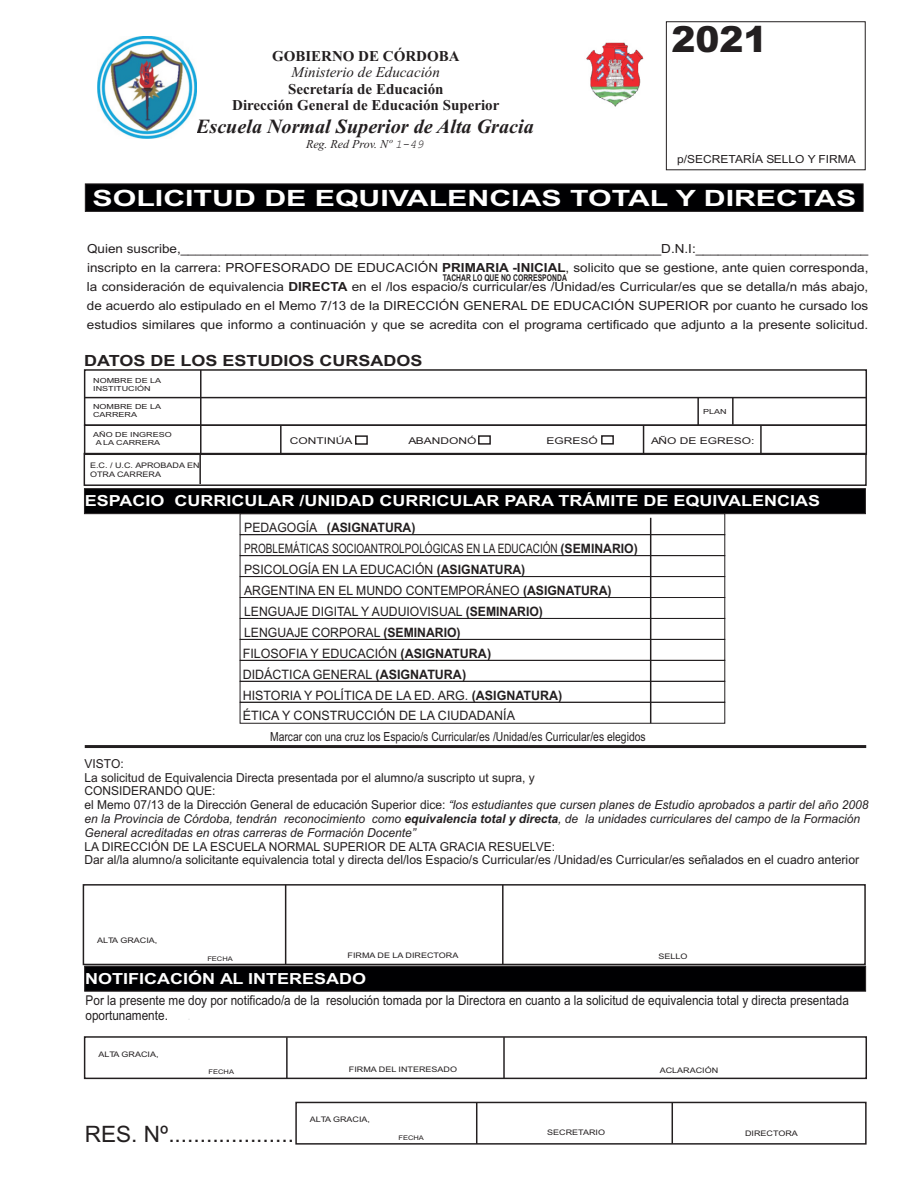
<style>
.page{position:relative;width:918px;height:1188px;background:#fff}
.page>*{position:absolute;margin:0;border:0;box-sizing:border-box;transform-origin:0 0}
.t1{font:900 36px "Arial";color:#231f20}
.t2{font:22.65px "Arial";color:#231f20}
.t3{font:700 22.5px "Arial";color:#fff;scale:1.35 1}
.t4{font:italic 700 20.1px "Times New Roman";color:#231f20}
.t5{font:700 15.45px "Arial";color:#231f20;scale:1.17 1}
.t6{font:700 15.3px "Arial";color:#fff;scale:1.18 1}
.t7{font:700 15px/16.6px "Times New Roman";color:#231f20;text-align:center}
.t8{font:italic 15px "Times New Roman";color:#231f20}
.t9{font:13.5px/15.1px "Arial";color:#231f20;scale:.87 1}
.t10{font:12.9px/20.9px "Arial";color:#231f20;scale:.94 1}
.t11{font:12.9px "Arial Narrow";color:#231f20;scale:.94 1}
.t12{font:700 12.9px "Arial";color:#231f20;scale:.94 1}
.t13{font:12.45px/19px "Arial";color:#231f20;text-align:justify;scale:1.08 1}
.t14{font:12.45px "Arial";color:#231f20}
.t15{font:12.45px "Arial";color:#231f20;scale:.83 1}
.t16{font:italic 12.3px/13.8px "Arial";color:#231f20}
.t17{font:12.3px "Arial";color:#231f20}
.t18{font:italic 12px "Times New Roman";color:#231f20}
.t19{font:11.25px "Arial";color:#231f20;scale:1.07 1}
.t20{font:9.3px "Arial";color:#231f20;scale:1.29 1}
.t21{font:700 9.3px "Arial";color:#231f20;scale:.73 1}
.t22{font:7.65px/8.6px "Arial";color:#231f20;scale:1.18 1}
.t23{font:7.05px/7.8px "Arial";color:#231f20;scale:1.29 1}
.t24{font:6.3px "Arial";color:#231f20;scale:1.18 1}
.s1{font-family:"Courier New"}
.s2{font-weight:700}
.s3{font-weight:400}
.s4{font-family:"Arial";font-weight:700}
.s5{font-style:normal}
.s6{font-size:12.3px}
</style>
<div class="page">
<img style="left:586px;top:42px;width:58px;height:65px">
<svg style="left:85px;top:184px;width:778px;height:28px;background:#020204"></svg>
<svg style="left:84px;top:488px;width:782px;height:26px;background:#030305"></svg>
<svg style="left:84px;top:966px;width:782px;height:26px;background:#050507"></svg>
<div style="left:84px;top:369px;width:783px;height:57px;border:1px solid #231f20"></div>
<hr style="left:85px;top:397px;width:781px;height:1px;background:#231f20">
<hr style="left:200px;top:370px;width:2px;height:84px;background:#231f20">
<hr style="left:697px;top:398px;width:2px;height:27px;background:#231f20">
<svg style="left:643px;top:427px;width:1px;height:26px"></svg>
<hr style="left:760px;top:426px;width:2px;height:28px;background:#231f20">
<hr style="left:280px;top:426px;width:2px;height:27px;background:#231f20">
<hr style="left:199px;top:454px;width:2px;height:30px;background:#231f20">
<hr style="left:286px;top:1037px;width:2px;height:41px;background:#231f20">
<hr style="left:476px;top:1103px;width:1px;height:41px;background:#231f20">
<hr style="left:285px;top:885px;width:1px;height:79px;background:#231f20">
<hr style="left:503px;top:1037px;width:2px;height:41px;background:#231f20">
<hr style="left:672px;top:1103px;width:1px;height:41px;background:#231f20">
<hr style="left:502px;top:885px;width:2px;height:79px;background:#231f20">
<hr style="left:732px;top:397px;width:2px;height:28px;background:#231f20">
<div style="left:84px;top:425px;width:783px;height:30px;border:1px solid #231f20"></div>
<div style="left:84px;top:453px;width:783px;height:33px;border:1px solid #231f20"></div>
<div style="left:84px;top:1036px;width:783px;height:43px;border:1px solid #231f20"></div>
<div style="left:295px;top:1102px;width:572px;height:43px;border:1px solid #231f20"></div>
<div style="left:83px;top:884px;width:783px;height:81px;border:1px solid #231f20"></div>
<div style="left:355px;top:435px;width:13px;height:10px;border:1px solid #231f20"></div>
<div style="left:478px;top:435px;width:13px;height:10px;border:1px solid #231f20"></div>
<div style="left:601px;top:435px;width:13px;height:10px;border:1px solid #231f20"></div>
<hr style="left:650px;top:518px;width:1px;height:205px;background:#231f20">
<hr style="left:85px;top:745px;width:781px;height:3px;background:#231f20">
<div style="left:240px;top:534px;width:485px;height:22px;border:1px solid #231f20"></div>
<div style="left:240px;top:555px;width:485px;height:22px;border:1px solid #231f20"></div>
<div style="left:240px;top:576px;width:485px;height:22px;border:1px solid #231f20"></div>
<div style="left:240px;top:597px;width:485px;height:22px;border:1px solid #231f20"></div>
<div style="left:240px;top:618px;width:485px;height:22px;border:1px solid #231f20"></div>
<div style="left:240px;top:639px;width:485px;height:22px;border:1px solid #231f20"></div>
<div style="left:240px;top:660px;width:485px;height:22px;border:1px solid #231f20"></div>
<div style="left:240px;top:681px;width:485px;height:21px;border:1px solid #231f20"></div>
<div style="left:240px;top:702px;width:485px;height:21px;border:1px solid #231f20"></div>
<img style="left:97px;top:37px;width:100px;height:102px">
<p class="t7" style="left:272px;top:49px;width:189px">GOBIERNO DE CÓRDOBA</p>
<p class="t8" style="left:292px;top:67px;width:150px">Ministerio de Educación</p>
<p class="t7" style="left:232px;top:82px;width:269px">Secretaría de Educación<br>Dirección General de Educación Superior</p>
<h3 class="t4" style="left:196px;top:119px;width:339px">Escuela Normal Superior de Alta Gracia</h3>
<p class="t18" style="left:306px;top:139px;width:119px">Reg. Red Prov. Nº <span class="s1">1-49</span></p>
<h1 class="t1" style="left:672px;top:26px;width:98px">2021</h1>
<p class="t19" style="left:677px;top:155px;width:169px">p/SECRETARÍA SELLO Y FIRMA</p>
<h3 class="t3" style="left:93px;top:189px;width:567px">SOLICITUD DE EQUIVALENCIAS TOTAL Y DIRECTAS</h3>
<p class="t13" style="left:87px;top:240px;width:725px">Quien suscribe,________________________________________________________________D.N.I:_______________________ inscripto en la carrera: PROFESORADO DE EDUCACIÓN <span class="s2">PRIMARIA -INICIAL</span>, solicito que se gestione, ante quien corresponda, la consideración de equivalencia <span class="s2">DIRECTA</span> en el /los espacio/s curricular/es /Unidad/es Curricular/es que se detalla/n más abajo, de acuerdo alo estipulado en el Memo 7/13 de la DIRECCIÓN GENERAL DE EDUCACIÓN SUPERIOR por cuanto he cursado los estudios similares que informo a continuación y que se acredita con el programa certificado que adjunto a la presente solicitud.</p>
<p class="t5" style="left:84px;top:354px;width:291px">DATOS DE LOS ESTUDIOS CURSADOS</p>
<p class="t21" style="left:443px;top:275px;width:172px">TACHAR LO QUE NO CORRESPONDA</p>
<p class="t23" style="left:93px;top:377px;width:54px">NOMBRE DE LA<br>INSTITUCIÓN</p>
<p class="t23" style="left:93px;top:403px;width:54px">NOMBRE DE LA<br>CARRERA</p>
<p class="t23" style="left:96px;top:431px;width:60px;text-indent:-2px">AÑO DE INGRESO<br>A LA CARRERA</p>
<p class="t22" style="left:90px;top:462px;width:94px">E.C. / U.C. APROBADA EN<br>OTRA CARRERA</p>
<p class="t23" style="left:703px;top:408px;width:20px">PLAN</p>
<p class="t20" style="left:290px;top:437px;width:50px">CONTINÚA</p>
<p class="t20" style="left:409px;top:437px;width:54px">ABANDONÓ</p>
<p class="t20" style="left:547px;top:437px;width:41px">EGRESÓ</p>
<p class="t20" style="left:651px;top:437px;width:82px">AÑO DE EGRESO:</p>
<p class="t6" style="left:85px;top:495px;width:625px">ESPACIO CURRICULAR /UNIDAD CURRICULAR PARA TRÁMITE DE EQUIVALENCIAS</p>
<p class="t12" style="left:244px;top:523px;width:184px"><span class="s3">PEDAGOGÍA</span> (ASIGNATURA)</p>
<p class="t11" style="left:244px;top:544px;width:420px">PROBLEMÁTICAS SOCIOANTROLPOLÓGICAS EN LA EDUCACIÓN <span class="s4">(SEMINARIO)</span></p>
<p class="t10" style="left:243px;top:561px;width:394px">PSICOLOGÍA EN LA EDUCACIÓN <span class="s2">(ASIGNATURA)<br></span>ARGENTINA EN EL MUNDO CONTEMPORÁNEO <span class="s2">(ASIGNATURA)<br></span>LENGUAJE DIGITAL Y AUDUIOVISUAL <span class="s2">(SEMINARIO)<br></span>LENGUAJE CORPORAL <span class="s2">(SEMINARIO)<br></span>FILOSOFIA Y EDUCACIÓN <span class="s2">(ASIGNATURA)<br></span>DIDÁCTICA GENERAL <span class="s2">(ASIGNATURA)<br></span>HISTORIA Y POLÍTICA DE LA ED. ARG. <span class="s2">(ASIGNATURA)<br></span>ÉTICA Y CONSTRUCCIÓN DE LA CIUDADANÍA</p>
<p class="t15" style="left:270px;top:732px;width:454px">Marcar con una cruz los Espacio/s Curricular/es /Unidad/es Curricular/es elegidos</p>
<p class="t16" style="left:85px;top:758px;width:785px"><span class="s5">VISTO:<br>La solicitud de Equivalencia Directa presentada por el alumno/a suscripto ut supra, y<br>CONSIDERANDO QUE:<br>el Memo 07/13 de la Dirección General de educación Superior dice:</span> “los estudiantes que cursen planes de Estudio aprobados a partir del año 2008 en la Provincia de Córdoba, tendrán reconocimiento como <span class="s2">equivalencia total y directa</span>, de la unidades curriculares del campo de la Formación General acreditadas en otras carreras de Formación Docente”</p>
<p class="t17" style="left:84px;top:842px;width:472px">LA DIRECCIÓN DE LA ESCUELA NORMAL SUPERIOR DE ALTA GRACIA RESUELVE:</p>
<p class="t14" style="left:84px;top:855px;width:776px"><span class="s6">Dar al/la alumno/a solicitante equivalencia total y directa de</span>l/los Espacio/s Curricular/es /Unidad/es Curricular/es señalados en el cuadro anterior</p>
<p class="t22" style="left:97px;top:937px;width:53px">ALTA GRACIA,</p>
<p class="t22" style="left:348px;top:952px;width:95px">FIRMA DE LA DIRECTORA</p>
<p class="t22" style="left:659px;top:953px;width:26px">SELLO</p>
<p class="t24" style="left:207px;top:956px;width:23px">FECHA</p>
<p class="t9" style="left:86px;top:994px;width:879px">Por la presente me doy por notificado/a de la resolución tomada por la Directora en cuanto a la solicitud de equivalencia total y directa presentada oportunamente.</p>
<p class="t6" style="left:85px;top:973px;width:240px">NOTIFICACIÓN AL INTERESADO</p>
<p class="t22" style="left:98px;top:1051px;width:53px">ALTA GRACIA,</p>
<p class="t24" style="left:209px;top:1070px;width:23px">FECHA</p>
<h2 class="t2" style="left:85px;top:1125px;width:211px">RES. Nº....................</h2>
<p class="t22" style="left:349px;top:1066px;width:93px">FIRMA DEL INTERESADO</p>
<p class="t22" style="left:310px;top:1116px;width:53px">ALTA GRACIA,</p>
<p class="t24" style="left:398px;top:1135px;width:23px">FECHA</p>
<p class="t22" style="left:660px;top:1067px;width:51px">ACLARACIÓN</p>
<p class="t22" style="left:547px;top:1129px;width:51px">SECRETARIO</p>
<p class="t22" style="left:745px;top:1130px;width:46px">DIRECTORA</p>
</div>
